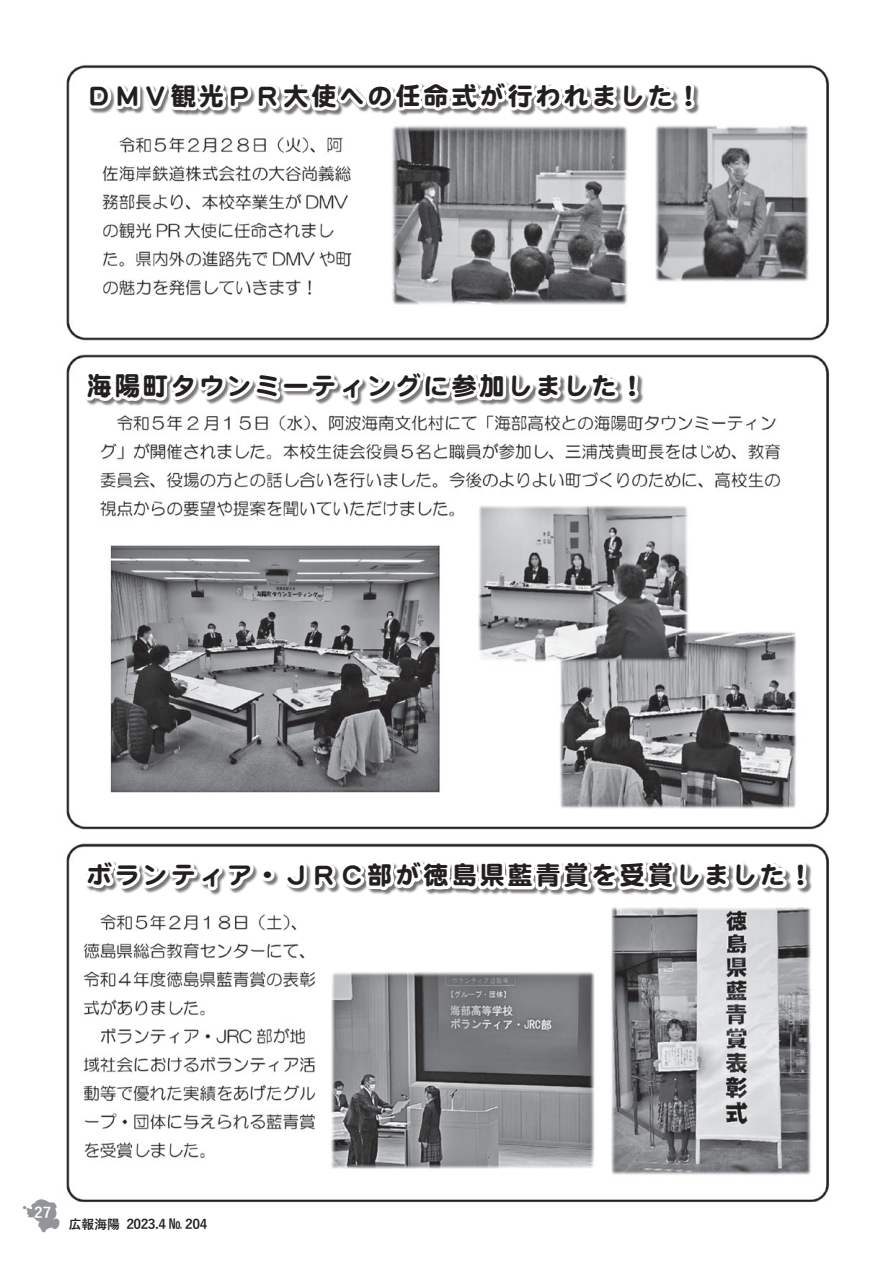
<style>
.page{position:relative;width:893px;height:1263px;background:#fff}
.page>*{position:absolute;margin:0;border:0;box-sizing:border-box;transform-origin:0 0}
.t1{font:25.5px "DF Maru Gothic SB WINP RKSJ H";letter-spacing:.1em;color:#231f20}
.t2{font:700 15px "Yu Gothic";color:#fff}
.t3{font:700 13.5px "Yu Gothic";letter-spacing:-.04em;color:#231f20}
.t4{font:700 12.75px "Yu Gothic";color:#231f20}
</style>
<div class="page">
<img style="left:66px;top:64px;width:764px;height:1138px">
<svg style="left:84px;top:64px;width:616px;height:51px"></svg>
<svg style="left:81px;top:321px;width:563px;height:110px"></svg>
<svg style="left:79px;top:800px;width:733px;height:109px"></svg>
<img style="left:23px;top:1199px;width:37px;height:34px">
<p class="t1" style="left:87px;top:83px;width:616px">ＤＭＶ観光ＰＲ大使への任命式が行われました!</p>
<p class="t1" style="left:87px;top:373px;width:560px">海陽町タウンミーティングに参加しました!</p>
<p class="t1" style="left:87px;top:862px;width:728px">ボランティア・ＪＲＣ部が徳島県藍青賞を受賞しました!</p>
<p class="t2" style="left:34px;top:1204px;width:19px">27</p>
<p class="t4" style="left:69px;top:1217px;width:53px">広報海陽</p>
<p class="t3" style="left:126px;top:1216px;width:83px">2023.4 No 204</p>
</div>
